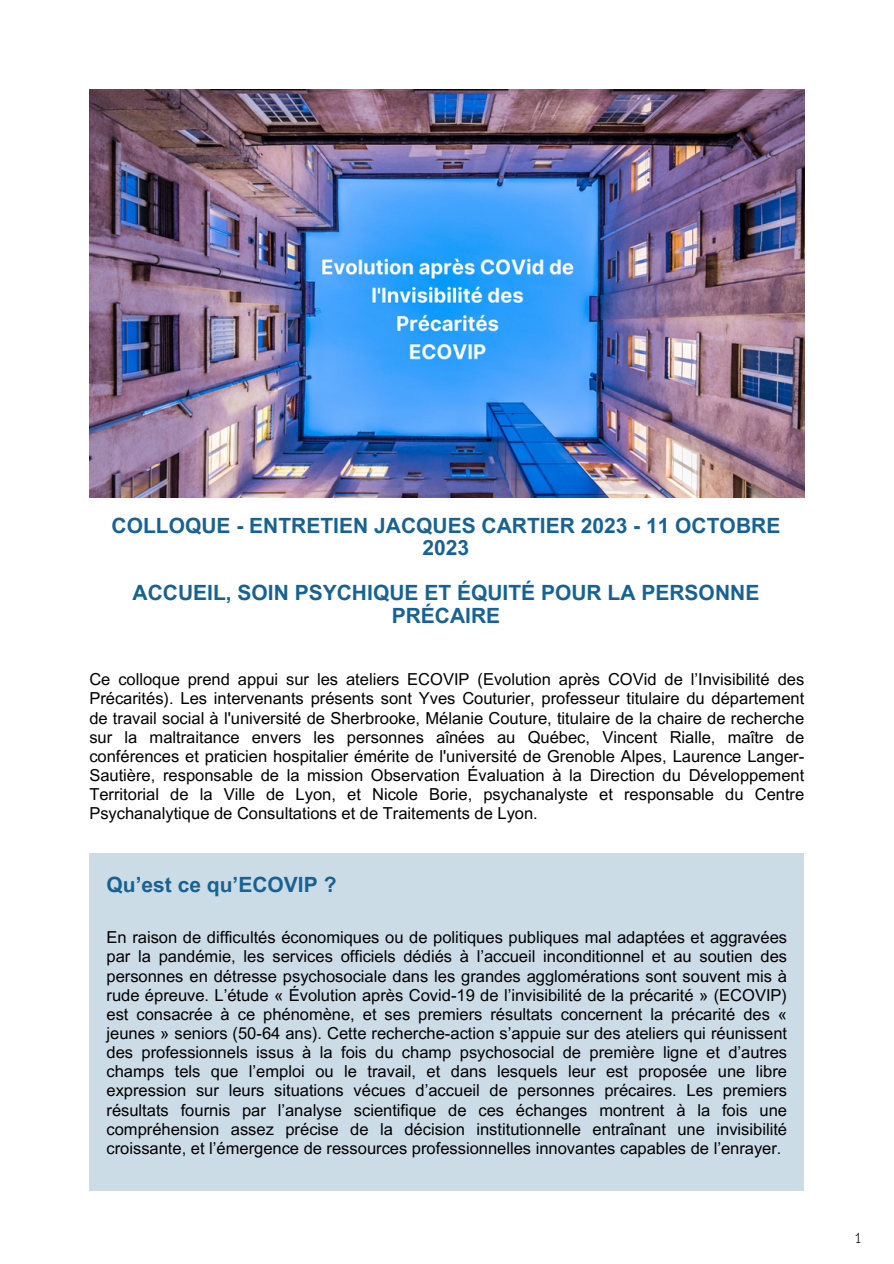
<style>
.page{position:relative;width:894px;height:1264px;background:#fff}
.page>*{position:absolute;margin:0;border:0;box-sizing:border-box;transform-origin:0 0}
.t1{font:700 21px/22.5px "Arial MT Pro";color:#176293;text-align:center}
.t2{font:18px "Darker Grotesque";color:#000}
.t3{font:16.5px/19.2px "Arial MT Pro";color:#000;text-align:justify}
</style>
<div class="page">
<img style="left:89px;top:89px;width:715px;height:408px">
<div style="left:89px;top:853px;width:715px;height:338px;background:#ccdce7"></div>
<h1 class="t1" style="left:111px;top:516px;width:670px">COLLOQUE - ENTRETIEN JACQUES CARTIER 2023 - 11 OCTOBRE<br>2023</h1>
<h1 class="t1" style="left:132px;top:584px;width:628px">ACCUEIL, SOIN PSYCHIQUE ET ÉQUITÉ POUR LA PERSONNE<br>PRÉCAIRE</h1>
<h2 class="t3" style="left:89px;top:672px;width:716px">Ce colloque prend appui sur les ateliers ECOVIP (Evolution après COVid de l’Invisibilité des Précarités). Les intervenants présents sont Yves Couturier, professeur titulaire du département de travail social à l'université de Sherbrooke, Mélanie Couture, titulaire de la chaire de recherche sur la maltraitance envers les personnes aînées au Québec, Vincent Rialle, maître de conférences et praticien hospitalier émérite de l'université de Grenoble Alpes, Laurence Langer-Sautière, responsable de la mission Observation Évaluation à la Direction du Développement Territorial de la Ville de Lyon, et Nicole Borie, psychanalyste et responsable du Centre Psychanalytique de Consultations et de Traitements de Lyon.</h2>
<p class="t1" style="left:106px;top:876px;width:231px">Qu’est ce qu’ECOVIP ?</p>
<p class="t3" style="left:106px;top:930px;width:682px">En raison de difficultés économiques ou de politiques publiques mal adaptées et aggravées par la pandémie, les services officiels dédiés à l’accueil inconditionnel et au soutien des personnes en détresse psychosociale dans les grandes agglomérations sont souvent mis à rude épreuve. L’étude « Évolution après Covid-19 de l’invisibilité de la précarité » (ECOVIP) est consacrée à ce phénomène, et ses premiers résultats concernent la précarité des « jeunes » seniors (50-64 ans). Cette recherche-action s’appuie sur des ateliers qui réunissent des professionnels issus à la fois du champ psychosocial de première ligne et d’autres champs tels que l’emploi ou le travail, et dans lesquels leur est proposée une libre expression sur leurs situations vécues d’accueil de personnes précaires. Les premiers résultats fournis par l’analyse scientifique de ces échanges montrent à la fois une compréhension assez précise de la décision institutionnelle entraînant une invisibilité croissante, et l’émergence de ressources professionnelles innovantes capables de l’enrayer.</p>
<p class="t2" style="left:855px;top:1223px;width:7px">1</p>
</div>
